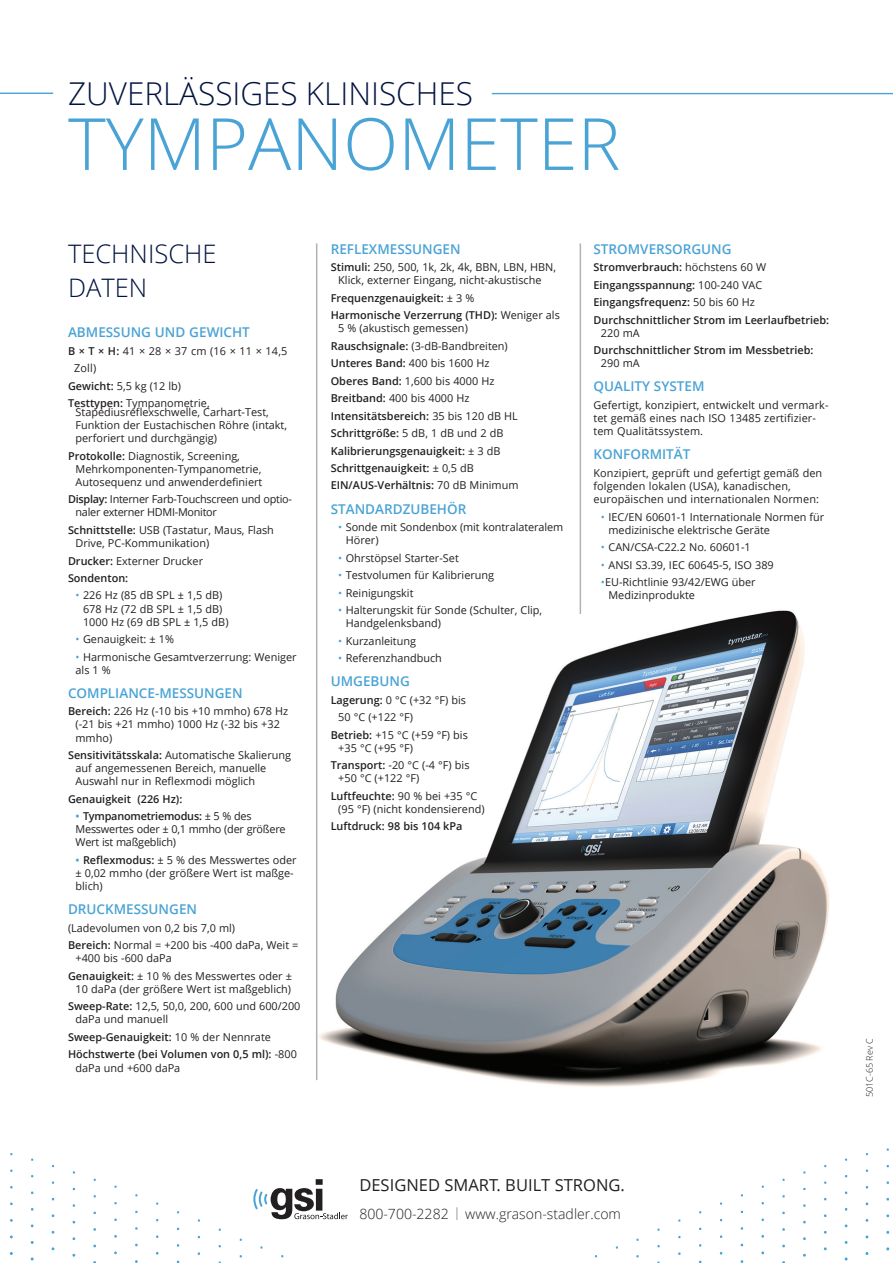
<style>
.page{position:relative;width:893px;height:1263px;background:#fff}
.page>*{position:absolute;margin:0;border:0;box-sizing:border-box;transform-origin:0 0}
.t1{font:300 72px "Open Sans";color:#4aa3d5}
.t2{font:300 31.5px "Open Sans";color:#001340}
.t3{font:300 25.5px/33.8px "Open Sans";color:#001340}
.t4{font:16.5px "Open Sans";color:#231f20}
.t5{font:300 14.1px "Open Sans";color:#231f20}
.t6{font:600 13.5px "Open Sans";color:#4aa3d5}
.t7{font:10.8px/13.2px "Open Sans";color:#231f20}
.t8{font:600 10.8px/13.2px "Open Sans";color:#231f20}
.t9{font:10.8px/13.2px "Open Sans";letter-spacing:-.02em;color:#231f20}
.t10{font:10.8px/13.2px "Open Sans";letter-spacing:-.025em;color:#231f20}
.t11{font:10.8px "Open Sans";letter-spacing:.02em;color:#231f20}
.t12{font:300 9px "Open Sans";color:#231f20}
.s1{font-weight:600}
.s2{color:#4aa3d5}
.s3{font-weight:600;color:#4aa3d5}
.s4{font-weight:400}
.s5{font-size:16.5px}
</style>
<div class="page">
<svg style="left:253px;top:1179px;width:95px;height:40px"></svg>
<hr style="left:0;top:93px;width:53px;height:1px;background:#4aa3d5">
<hr style="left:492px;top:93px;width:401px;height:1px;background:#4aa3d5">
<img style="left:316px;top:607px;width:513px;height:480px">
<hr style="left:316px;top:243px;width:1px;height:837px;background:#aeb3b8">
<hr style="left:580px;top:243px;width:1px;height:371px;background:#aeb3b8">
<p class="t2" style="left:68px;top:72px;width:406px">ZUVERLÄSSIGES KLINISCHES</p>
<p class="t1" style="left:68px;top:94px;width:554px">TYMPANOMETER</p>
<p class="t3" style="left:68px;top:236px;width:150px">TECHNISCHE<br>DATEN</p>
<p class="t6" style="left:68px;top:323px;width:183px">ABMESSUNG UND GEWICHT</p>
<p class="t11" style="left:68px;top:343px;width:221px"><span class="s1">B × T × H:</span> 41 × 28 × 37 cm (16 × 11 × 14,5</p>
<p class="t7" style="left:74px;top:361px;width:24px">Zoll)</p>
<p class="t7" style="left:68px;top:379px;width:115px"><span class="s1">Gewicht:</span> 5,5 kg (12 lb)</p>
<p class="t7" style="left:68px;top:396px;width:143px"><span class="s1">Testtypen:</span> Tympanometrie,</p>
<p class="t7" style="left:76px;top:405px;width:213px">Stapediusreflexschwelle, Carhart-Test,<br>Funktion der Eustachischen Röhre (intakt, perforiert und durchgängig)</p>
<p class="t7" style="left:76px;top:449px;width:188px;text-indent:-7px"><span class="s1">Protokolle:</span> Diagnostik, Screening,<br>Mehrkomponenten-Tympanometrie,<br>Autosequenz und anwenderdefiniert</p>
<p class="t10" style="left:76px;top:492px;width:218px;text-indent:-7px"><span class="s1">Display:</span> Interner Farb-Touchscreen und optio&shy;naler externer HDMI-Monitor</p>
<p class="t7" style="left:76px;top:523px;width:200px;text-indent:-8px"><span class="s1">Schnittstelle:</span> USB (Tastatur, Maus, Flash<br>Drive, PC-Kommunikation)</p>
<p class="t7" style="left:68px;top:554px;width:137px"><span class="s1">Drucker:</span> Externer Drucker</p>
<p class="t8" style="left:68px;top:571px;width:62px">Sondenton:</p>
<p class="t7" style="left:83px;top:589px;width:147px;text-indent:-8px"><span class="s2">•</span> 226 Hz (85 dB SPL ± 1,5 dB)<br>678 Hz (72 dB SPL ± 1,5 dB)<br>1000 Hz (69 dB SPL ± 1,5 dB)</p>
<p class="t7" style="left:76px;top:632px;width:100px"><span class="s2">•</span> Genauigkeit: ± 1%</p>
<p class="t7" style="left:76px;top:650px;width:223px"><span class="s2">•</span> Harmonische Gesamtverzerrung: Weniger als 1 %</p>
<p class="t6" style="left:68px;top:684px;width:176px">COMPLIANCE-MESSUNGEN</p>
<p class="t7" style="left:76px;top:704px;width:214px;text-indent:-8px"><span class="s1">Bereich:</span> 226 Hz (-10 bis +10 mmho) 678 Hz (-21 bis +21 mmho) 1000 Hz (-32 bis +32 mmho)</p>
<p class="t7" style="left:76px;top:748px;width:217px;text-indent:-8px"><span class="s1">Sensitivitätsskala:</span> Automatische Skalierung auf angemessenen Bereich, manuelle<br>Auswahl nur in Reflexmodi möglich</p>
<p class="t8" style="left:68px;top:792px;width:116px">Genauigkeit (226 Hz):</p>
<p class="t9" style="left:76px;top:809px;width:212px"><span class="s3">•</span> <span class="s1">Tympanometriemodus:</span> ± 5 % des<br>Messwertes oder ± 0,1 mmho (der größere<br>Wert ist maßgeblich)</p>
<p class="t7" style="left:76px;top:853px;width:223px"><span class="s3">•</span> <span class="s1">Reflexmodus:</span> ± 5 % des Messwertes oder ± 0,02 mmho (der größere Wert ist maßge&shy;blich)</p>
<p class="t6" style="left:68px;top:900px;width:131px">DRUCKMESSUNGEN</p>
<p class="t7" style="left:68px;top:921px;width:169px">(Ladevolumen von 0,2 bis 7,0 ml)</p>
<p class="t7" style="left:76px;top:938px;width:224px;text-indent:-8px"><span class="s1">Bereich:</span> Normal = +200 bis -400 daPa, Weit = +400 bis -600 daPa</p>
<p class="t7" style="left:68px;top:969px;width:225px;text-align:right"><span class="s1">Genauigkeit:</span> ± 10 % des Messwertes oder ±<br>10 daPa (der größere Wert ist maßgeblich)</p>
<p class="t7" style="left:76px;top:999px;width:226px;text-indent:-8px"><span class="s1">Sweep-Rate:</span> 12,5, 50,0, 200, 600 und 600/200 daPa und manuell</p>
<p class="t8" style="left:68px;top:1030px;width:204px">Sweep-Genauigkeit: <span class="s4">10 % der Nennrate</span></p>
<p class="t8" style="left:76px;top:1048px;width:223px;text-indent:-7px">Höchstwerte (bei Volumen von 0,5 ml): <span class="s4">-800 daPa und +600 daPa</span></p>
<p class="t6" style="left:331px;top:240px;width:131px">REFLEXMESSUNGEN</p>
<p class="t7" style="left:338px;top:260px;width:219px;text-indent:-8px"><span class="s1">Stimuli:</span> 250, 500, 1k, 2k, 4k, BBN, LBN, HBN,<br>Klick, externer Eingang, nicht-akustische</p>
<p class="t8" style="left:331px;top:291px;width:145px">Frequenzgenauigkeit: <span class="s4">± 3 %</span></p>
<p class="t7" style="left:338px;top:308px;width:223px;text-indent:-8px"><span class="s1">Harmonische Verzerrung (THD):</span> Weniger als<br>5 % (akustisch gemessen)</p>
<p class="t7" style="left:331px;top:339px;width:179px"><span class="s1">Rauschsignale:</span> (3-dB-Bandbreiten)</p>
<p class="t8" style="left:331px;top:356px;width:160px">Unteres Band: <span class="s4">400 bis 1600 Hz</span></p>
<p class="t7" style="left:331px;top:374px;width:165px"><span class="s1">Oberes Band:</span> 1,600 bis 4000 Hz</p>
<p class="t7" style="left:331px;top:391px;width:140px"><span class="s1">Breitband:</span> 400 bis 4000 Hz</p>
<p class="t8" style="left:331px;top:409px;width:189px">Intensitätsbereich: <span class="s4">35 bis 120 dB HL</span></p>
<p class="t8" style="left:331px;top:426px;width:174px">Schrittgröße: <span class="s4">5 dB, 1 dB und 2 dB</span></p>
<p class="t8" style="left:331px;top:444px;width:171px">Kalibrierungsgenauigkeit: <span class="s4">± 3 dB</span></p>
<p class="t8" style="left:331px;top:461px;width:145px">Schrittgenauigkeit: <span class="s4">± 0,5 dB</span></p>
<p class="t8" style="left:331px;top:479px;width:189px">EIN/AUS-Verhältnis: <span class="s4">70 dB Minimum</span></p>
<p class="t6" style="left:331px;top:499px;width:137px">STANDARDZUBEHÖR</p>
<p class="t7" style="left:346px;top:520px;width:219px;text-indent:-8px"><span class="s2">•</span> Sonde mit Sondenbox (mit kontralateralem<br>Hörer)</p>
<p class="t7" style="left:338px;top:551px;width:122px"><span class="s2">•</span> Ohrstöpsel Starter-Set</p>
<p class="t7" style="left:338px;top:568px;width:157px"><span class="s2">•</span> Testvolumen für Kalibrierung</p>
<p class="t7" style="left:338px;top:586px;width:77px"><span class="s2">•</span> Reinigungskit</p>
<p class="t7" style="left:346px;top:603px;width:198px;text-indent:-8px"><span class="s2">•</span> Halterungskit für Sonde (Schulter, Clip,<br>Handgelenksband)</p>
<p class="t7" style="left:338px;top:634px;width:79px"><span class="s2">•</span> Kurzanleitung</p>
<p class="t7" style="left:338px;top:651px;width:105px"><span class="s2">•</span> Referenzhandbuch</p>
<p class="t6" style="left:331px;top:672px;width:81px">UMGEBUNG</p>
<p class="t7" style="left:331px;top:693px;width:137px"><span class="s1">Lagerung:</span> 0 °C (+32 °F) bis</p>
<p class="t7" style="left:338px;top:710px;width:76px">50 °C (+122 °F)</p>
<p class="t7" style="left:338px;top:728px;width:131px;text-indent:-8px"><span class="s1">Betrieb:</span> +15 °C (+59 °F) bis +35 °C (+95 °F)</p>
<p class="t7" style="left:338px;top:758px;width:133px;text-indent:-7px"><span class="s1">Transport:</span> -20 °C (-4 °F) bis +50 °C (+122 °F)</p>
<p class="t7" style="left:338px;top:789px;width:148px;text-indent:-8px"><span class="s1">Luftfeuchte:</span> 90 % bei +35 °C (95 °F) (nicht kondensierend)</p>
<p class="t8" style="left:331px;top:819px;width:133px">Luftdruck: 98 bis 104 kPa</p>
<p class="t6" style="left:593px;top:240px;width:140px">STROMVERSORGUNG</p>
<p class="t8" style="left:593px;top:260px;width:174px">Stromverbrauch: <span class="s4">höchstens 60 W</span></p>
<p class="t8" style="left:593px;top:278px;width:170px">Eingangsspannung: <span class="s4">100-240 VAC</span></p>
<p class="t8" style="left:593px;top:295px;width:163px">Eingangsfrequenz: <span class="s4">50 bis 60 Hz</span></p>
<p class="t8" style="left:601px;top:313px;width:230px;text-indent:-8px">Durchschnittlicher Strom im Leerlaufbetrieb:<br><span class="s4">220 mA</span></p>
<p class="t8" style="left:601px;top:343px;width:214px;text-indent:-8px">Durchschnittlicher Strom im Messbetrieb:<br><span class="s4">290 mA</span></p>
<p class="t6" style="left:593px;top:377px;width:112px">QUALITY SYSTEM</p>
<p class="t7" style="left:593px;top:398px;width:237px">Gefertigt, konzipiert, entwickelt und vermark&shy;tet gemäß eines nach ISO 13485 zertifizier&shy;tem Qualitätssystem.</p>
<p class="t6" style="left:593px;top:445px;width:99px">KONFORMITÄT</p>
<p class="t7" style="left:593px;top:466px;width:230px">Konzipiert, geprüft und gefertigt gemäß den folgenden lokalen (USA), kanadischen, europäischen und internationalen Normen:</p>
<p class="t7" style="left:608px;top:510px;width:217px;text-indent:-8px"><span class="s2">•</span> IEC/EN 60601-1 Internationale Normen für medizinische elektrische Geräte</p>
<p class="t7" style="left:601px;top:540px;width:151px"><span class="s2">•</span> CAN/CSA-C22.2 No. 60601-1</p>
<p class="t7" style="left:601px;top:558px;width:174px"><span class="s2">•</span> ANSI S3.39, IEC 60645-5, ISO 389</p>
<p class="t7" style="left:608px;top:575px;width:149px;text-indent:-8px"><span class="s2">•</span>EU-Richtlinie 93/42/EWG über<br>Medizinprodukte</p>
<p class="t4" style="left:359px;top:1173px;width:267px">DESIGNED SMART. BUILT STRONG.</p>
<p class="t5" style="left:359px;top:1204px;width:263px">800-700-2282 <span class="s5">l</span> www.grason-stadler.com</p>
<p class="t12" style="left:863px;top:1097px;width:60px;rotate:-90deg">501C-65 Rev C</p>
</div>
